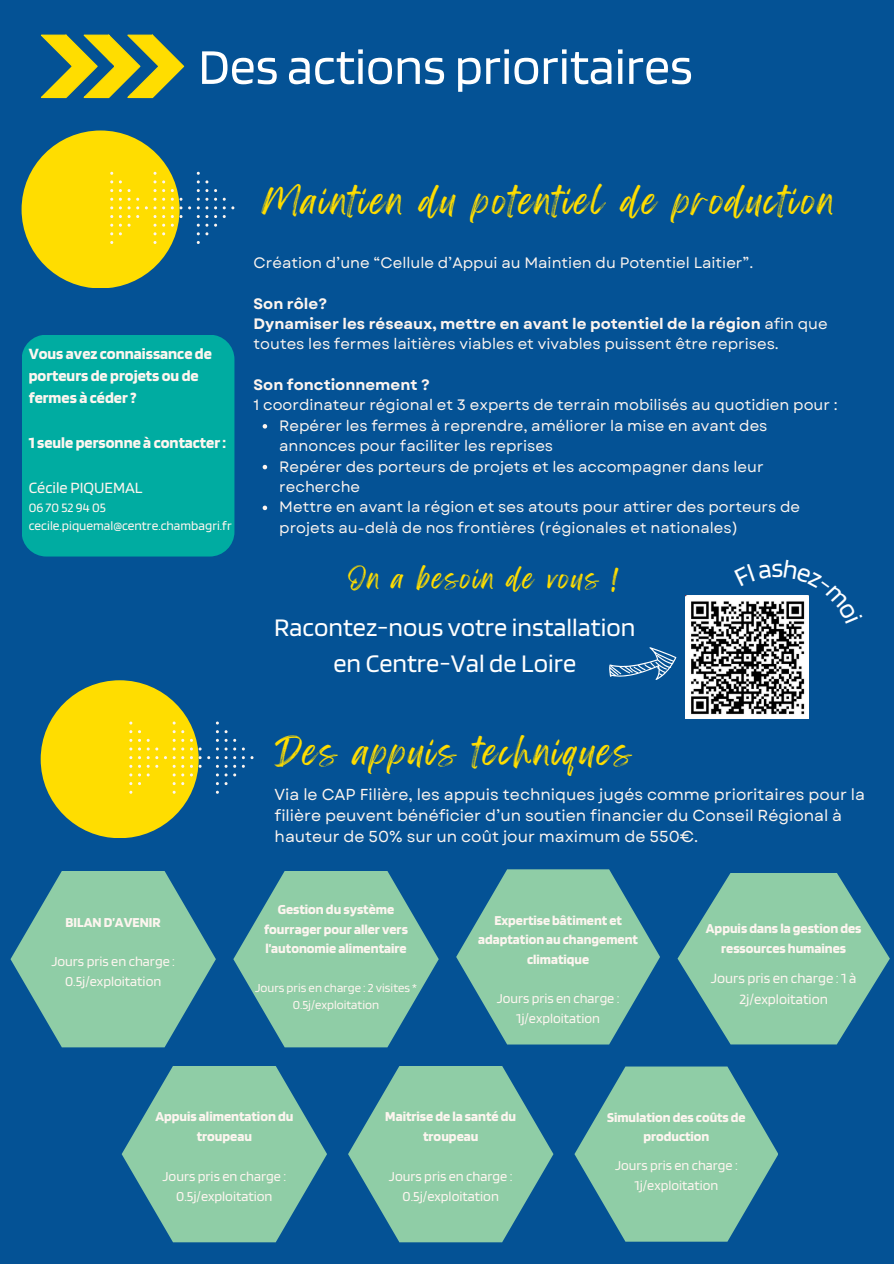
<style>
.page{position:relative;width:894px;height:1264px;background:#fff}
.page>*{position:absolute;margin:0;border:0;box-sizing:border-box;transform-origin:0 0}
.t1{font:51.9px "Blinker";color:#fff}
.t2{font:31.8px "Feeling Passionate";letter-spacing:.08em;color:#fd0}
.t3{font:27px "Blinker";color:#fff}
.t4{font:26.4px/36px "Blinker";color:#fff;text-align:center}
.t5{font:24.3px "Feeling Passionate";letter-spacing:.08em;color:#fd0}
.t6{font:700 16.35px/22.4px "Blinker";color:#fdf5ef}
.t7{font:16.35px "Blinker";color:#fdf5ef}
.t8{font:15.9px/21.5px "Garet";color:#fdf5ef}
.t9{font:15.15px/20.4px "Garet";color:#fdf5ef}
.t10{font:14.7px/20.5px "Blinker";color:#fdf5ef;text-align:center}
.t11{font:700 14.25px/19.8px "Blinker";color:#fdf5ef;text-align:center}
.t12{font:14.25px/19.8px "Blinker";color:#fdf5ef;text-align:center}
.t13{font:13.35px/17.9px "Blinker";color:#fdf5ef}
.t14{font:12.75px/17.9px "Blinker";color:#fdf5ef;text-align:center}
.s1{font-weight:700}
</style>
<div class="page">
<div style="left:0;top:0;width:893px;height:1263px;background:#045295"></div>
<div style="left:22px;top:130px;width:157px;height:158px;background:#fd0;border-radius:50%"></div>
<svg style="left:223px;top:198px;width:11px;height:11px"></svg>
<svg style="left:214px;top:198px;width:3px;height:11px"></svg>
<svg style="left:197px;top:172px;width:11px;height:11px"></svg>
<svg style="left:197px;top:189px;width:11px;height:3px"></svg>
<svg style="left:197px;top:198px;width:11px;height:11px"></svg>
<svg style="left:197px;top:215px;width:11px;height:3px"></svg>
<svg style="left:197px;top:224px;width:11px;height:11px"></svg>
<svg style="left:171px;top:198px;width:11px;height:11px"></svg>
<svg style="left:171px;top:215px;width:11px;height:3px"></svg>
<svg style="left:162px;top:198px;width:3px;height:11px"></svg>
<svg style="left:162px;top:224px;width:3px;height:11px"></svg>
<svg style="left:153px;top:172px;width:3px;height:11px"></svg>
<svg style="left:153px;top:224px;width:3px;height:11px"></svg>
<svg style="left:145px;top:198px;width:11px;height:11px"></svg>
<svg style="left:136px;top:198px;width:3px;height:11px"></svg>
<svg style="left:119px;top:189px;width:11px;height:3px"></svg>
<svg style="left:119px;top:198px;width:11px;height:11px"></svg>
<svg style="left:119px;top:215px;width:11px;height:3px"></svg>
<svg style="left:119px;top:224px;width:11px;height:11px"></svg>
<svg style="left:111px;top:172px;width:2px;height:11px"></svg>
<svg style="left:111px;top:198px;width:2px;height:11px"></svg>
<svg style="left:111px;top:224px;width:2px;height:11px"></svg>
<div style="left:22px;top:334px;width:212px;height:222px;background:#00aca1;border-radius:25px"></div>
<div style="left:41px;top:680px;width:158px;height:158px;background:#fd0;border-radius:50%"></div>
<svg style="left:242px;top:756px;width:11px;height:11px"></svg>
<svg style="left:233px;top:756px;width:3px;height:11px"></svg>
<svg style="left:216px;top:730px;width:11px;height:11px"></svg>
<svg style="left:216px;top:747px;width:11px;height:3px"></svg>
<svg style="left:216px;top:756px;width:11px;height:11px"></svg>
<svg style="left:216px;top:773px;width:11px;height:3px"></svg>
<svg style="left:216px;top:782px;width:11px;height:11px"></svg>
<svg style="left:190px;top:747px;width:11px;height:3px"></svg>
<svg style="left:190px;top:756px;width:11px;height:11px"></svg>
<svg style="left:181px;top:730px;width:3px;height:11px"></svg>
<svg style="left:181px;top:756px;width:3px;height:11px"></svg>
<svg style="left:172px;top:730px;width:3px;height:11px"></svg>
<svg style="left:172px;top:782px;width:3px;height:11px"></svg>
<svg style="left:164px;top:756px;width:11px;height:11px"></svg>
<svg style="left:147px;top:747px;width:11px;height:3px"></svg>
<svg style="left:147px;top:756px;width:11px;height:11px"></svg>
<svg style="left:138px;top:730px;width:3px;height:11px"></svg>
<svg style="left:138px;top:756px;width:3px;height:11px"></svg>
<svg style="left:130px;top:730px;width:2px;height:11px"></svg>
<svg style="left:130px;top:756px;width:2px;height:11px"></svg>
<svg style="left:130px;top:782px;width:2px;height:11px"></svg>
<svg style="left:677px;top:873px;width:212px;height:171px"></svg>
<svg style="left:11px;top:871px;width:205px;height:176px"></svg>
<svg style="left:456px;top:869px;width:204px;height:175px"></svg>
<svg style="left:233px;top:871px;width:205px;height:176px"></svg>
<svg style="left:574px;top:1066px;width:204px;height:175px"></svg>
<svg style="left:41px;top:34px;width:143px;height:64px"></svg>
<svg style="left:122px;top:1066px;width:205px;height:176px"></svg>
<svg style="left:348px;top:1066px;width:205px;height:176px"></svg>
<img style="left:685px;top:595px;width:123px;height:124px">
<svg style="left:609px;top:647px;width:67px;height:33px"></svg>
<svg style="left:262px;top:424px;width:5px;height:4px"></svg>
<svg style="left:262px;top:465px;width:5px;height:4px"></svg>
<svg style="left:262px;top:505px;width:5px;height:5px"></svg>
<svg style="left:783px;top:595px;width:26px;height:28px"></svg>
<p class="t1" style="left:198px;top:34px;width:496px">Des actions prioritaires</p>
<p class="t6" style="left:29px;top:342px;width:185px">Vous avez connaissance de porteurs de projets ou de fermes à céder?</p>
<p class="t6" style="left:29px;top:431px;width:199px">1 seule personne à contacter:</p>
<p class="t7" style="left:29px;top:477px;width:115px">Cécile PIQUEMAL</p>
<p class="t13" style="left:29px;top:498px;width:204px">06 70 52 94 05 cecile.piquemal@centre.chambagri.fr</p>
<p class="t2" style="left:261px;top:175px;width:573px">Maintien du potentiel de production</p>
<p class="t9" style="left:253px;top:252px;width:501px">Création d’une “Cellule d’Appui au Maintien du Potentiel Laitier”.</p>
<h2 class="t9" style="left:253px;top:293px;width:575px"><span class="s1">Son rôle?<br>Dynamiser les réseaux, mettre en avant le potentiel de la région</span> afin que toutes les fermes laitières viables et vivables puissent être reprises.</h2>
<h5 class="t9" style="left:253px;top:374px;width:585px"><span class="s1">Son fonctionnement ?<br></span>1 coordinateur régional et 3 experts de terrain mobilisés au quotidien pour :</h5>
<h6 class="t9" style="left:279px;top:415px;width:489px">Repérer les fermes à reprendre, améliorer la mise en avant des annonces pour faciliter les reprises</h6>
<p class="t9" style="left:279px;top:456px;width:485px">Repérer des porteurs de projets et les accompagner dans leur recherche</p>
<p class="t9" style="left:279px;top:497px;width:522px">Mettre en avant la région et ses atouts pour attirer des porteurs de projets au-delà de nos frontières (régionales et nationales)</p>
<p class="t5" style="left:348px;top:558px;width:271px">On a besoin de vous !</p>
<p class="t4" style="left:274px;top:608px;width:362px">Racontez-nous votre installation en Centre-Val de Loire</p>
<h3 class="t3" style="left:771px;top:551px;width:13px">s</h3>
<h5 class="t11" style="left:66px;top:911px;width:97px">BILAND’AVENIR</h5>
<h5 class="t12" style="left:51px;top:951px;width:125px">Jours pris en charge :<br>0.5j/exploitation</h5>
<p class="t2" style="left:274px;top:726px;width:358px">Des appuis techniques</p>
<h1 class="t8" style="left:274px;top:783px;width:591px">Via le CAP Filière, les appuis techniques jugés comme prioritaires pour la filière peuvent bénéficier d’un soutien financier du Conseil Régional à hauteur de 50% sur un coût jour maximum de 550€.</h1>
<p class="t11" style="left:264px;top:898px;width:145px">Gestion du système fourrager pour aller vers l’autonomie alimentaire</p>
<p class="t14" style="left:255px;top:978px;width:163px">Jours pris en charge : 2 visites *<br>0.5j/exploitation</p>
<h5 class="t11" style="left:478px;top:909px;width:161px">Expertise bâtiment et adaptation au changement climatique</h5>
<p class="t12" style="left:496px;top:988px;width:124px">Jours pris en charge :<br>1j/exploitation</p>
<p class="t11" style="left:705px;top:917px;width:157px">Appuis dans la gestion des ressources humaines</p>
<h2 class="t10" style="left:710px;top:967px;width:147px">Jours pris en charge : 1 à<br>2j/exploitation</h2>
<p class="t11" style="left:155px;top:1106px;width:139px">Appuis alimentation du troupeau</p>
<h3 class="t12" style="left:162px;top:1165px;width:125px">Jours pris en charge :<br>0.5j/exploitation</h3>
<h3 class="t11" style="left:385px;top:1106px;width:132px">Maitrise de la santé du troupeau</h3>
<p class="t12" style="left:389px;top:1165px;width:125px">Jours pris en charge :<br>0.5j/exploitation</p>
<h4 class="t11" style="left:607px;top:1106px;width:140px">Simulation des coûts de production</h4>
<h4 class="t12" style="left:615px;top:1155px;width:124px">Jours pris en charge :<br>1j/exploitation</h4>
</div>
